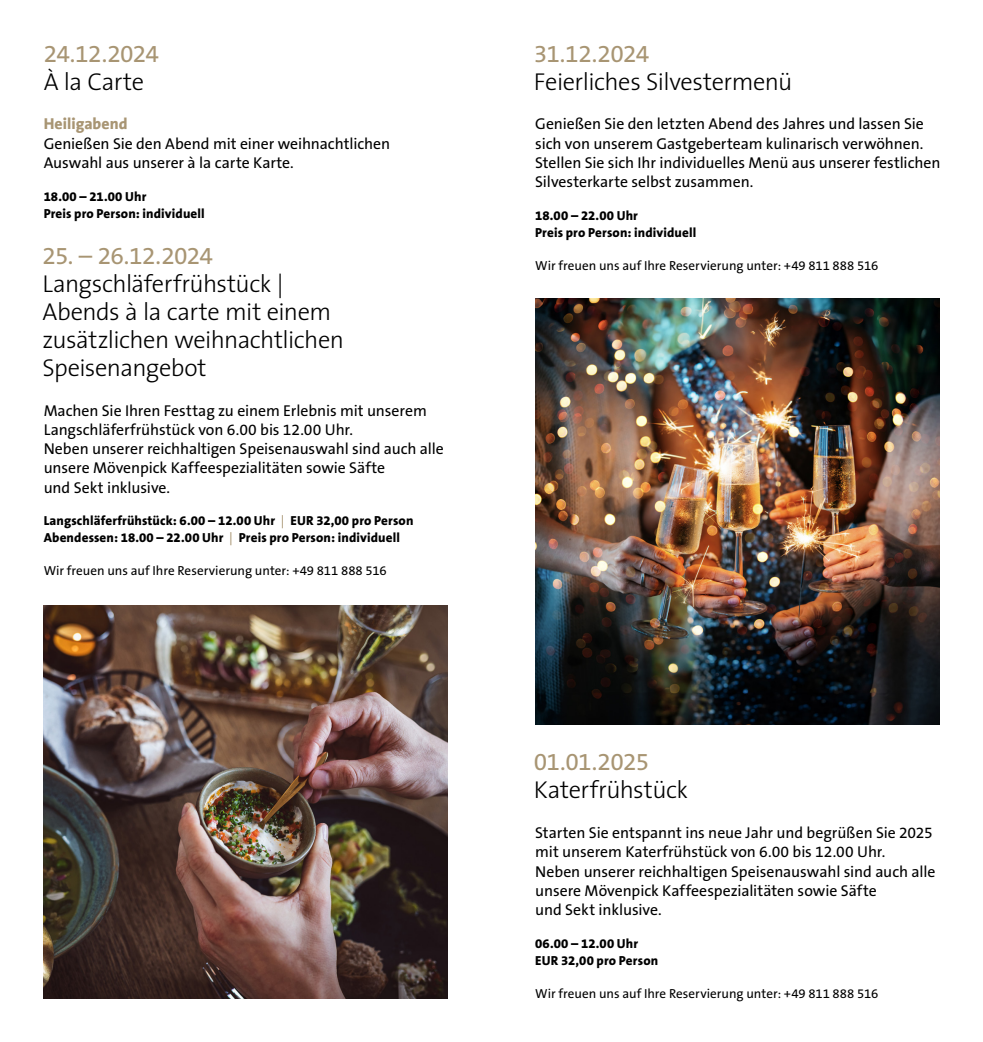
<style>
.page{position:relative;width:983px;height:1042px;background:#fff}
.page>*{position:absolute;margin:0;border:0;box-sizing:border-box;transform-origin:0 0}
.t1{font:300 24.5px/28px "The Sans";letter-spacing:-.02em;color:#000}
.t2{font:24.5px "The Sans B5 Plain";letter-spacing:-.035em;color:#a89573}
.t3{font:15.75px/19.2px "The Sans B5 Plain";letter-spacing:-.005em;color:#000}
.t4{font:800 15.75px "The Sans";letter-spacing:.005em;color:#a89573}
.t5{font:800 13.12px/16.6px "The Sans B8";letter-spacing:.01em;color:#000}
.t6{font:13.12px "The Sans B5 Plain";color:#000}
.s1{font-family:"The Sans B5 Plain";font-weight:400;color:#a89573}
</style>
<div class="page">
<img style="left:535px;top:298px;width:404px;height:426px">
<img style="left:44px;top:605px;width:403px;height:393px">
<h1 class="t2" style="left:44px;top:41px;width:117px">24.12.2024</h1>
<h1 class="t1" style="left:44px;top:67px;width:102px">À la Carte</h1>
<p class="t4" style="left:44px;top:111px;width:85px">Heiligabend</p>
<p class="t3" style="left:44px;top:134px;width:348px">Genießen Sie den Abend mit einer weihnachtlichen<br>Auswahl aus unserer à la carte Karte.</p>
<p class="t5" style="left:44px;top:189px;width:162px">18.00 – 21.00 Uhr<br>Preis pro Person: individuell</p>
<h1 class="t2" style="left:42px;top:243px;width:172px">25. – 26.12.2024</h1>
<h1 class="t1" style="left:42px;top:269px;width:303px">Langschläferfrühstück |<br>Abends à la carte mit einem zusätzlichen weihnachtlichen<br>Speisenangebot</h1>
<p class="t3" style="left:44px;top:401px;width:401px">Machen Sie Ihren Festtag zu einem Erlebnis mit unserem Langschläferfrühstück von 6.00 bis 12.00 Uhr.<br>Neben unserer reichhaltigen Speisenauswahl sind auch alle unsere Mövenpick Kaffeespezialitäten sowie Säfte<br>und Sekt inklusive.</p>
<p class="t5" style="left:44px;top:513px;width:371px">Langschläferfrühstück: 6.00 – 12.00 Uhr <span class="s1">|</span> EUR 32,00 pro Person<br>Abendessen: 18.00 – 22.00 Uhr <span class="s1">|</span> Preis pro Person: individuell</p>
<p class="t6" style="left:44px;top:564px;width:344px">Wir freuen uns auf Ihre Reservierung unter: +49 811 888 516</p>
<h1 class="t2" style="left:534px;top:41px;width:117px">31.12.2024</h1>
<h1 class="t1" style="left:534px;top:67px;width:260px">Feierliches Silvestermenü</h1>
<p class="t3" style="left:535px;top:115px;width:406px">Genießen Sie den letzten Abend des Jahres und lassen Sie sich von unserem Gastgeberteam kulinarisch verwöhnen.<br>Stellen Sie sich Ihr individuelles Menü aus unserer festlichen Silvesterkarte selbst zusammen.</p>
<p class="t5" style="left:535px;top:208px;width:162px">18.00 – 22.00 Uhr<br>Preis pro Person: individuell</p>
<p class="t6" style="left:535px;top:259px;width:344px">Wir freuen uns auf Ihre Reservierung unter: +49 811 888 516</p>
<h1 class="t2" style="left:534px;top:749px;width:117px">01.01.2025</h1>
<h1 class="t1" style="left:534px;top:775px;width:156px">Katerfrühstück</h1>
<p class="t3" style="left:535px;top:824px;width:401px">Starten Sie entspannt ins neue Jahr und begrüßen Sie 2025 mit unserem Katerfrühstück von 6.00 bis 12.00 Uhr.<br>Neben unserer reichhaltigen Speisenauswahl sind auch alle unsere Mövenpick Kaffeespezialitäten sowie Säfte<br>und Sekt inklusive.</p>
<p class="t5" style="left:535px;top:936px;width:124px">06.00 – 12.00 Uhr<br>EUR 32,00 pro Person</p>
<p class="t6" style="left:535px;top:987px;width:344px">Wir freuen uns auf Ihre Reservierung unter: +49 811 888 516</p>
</div>
